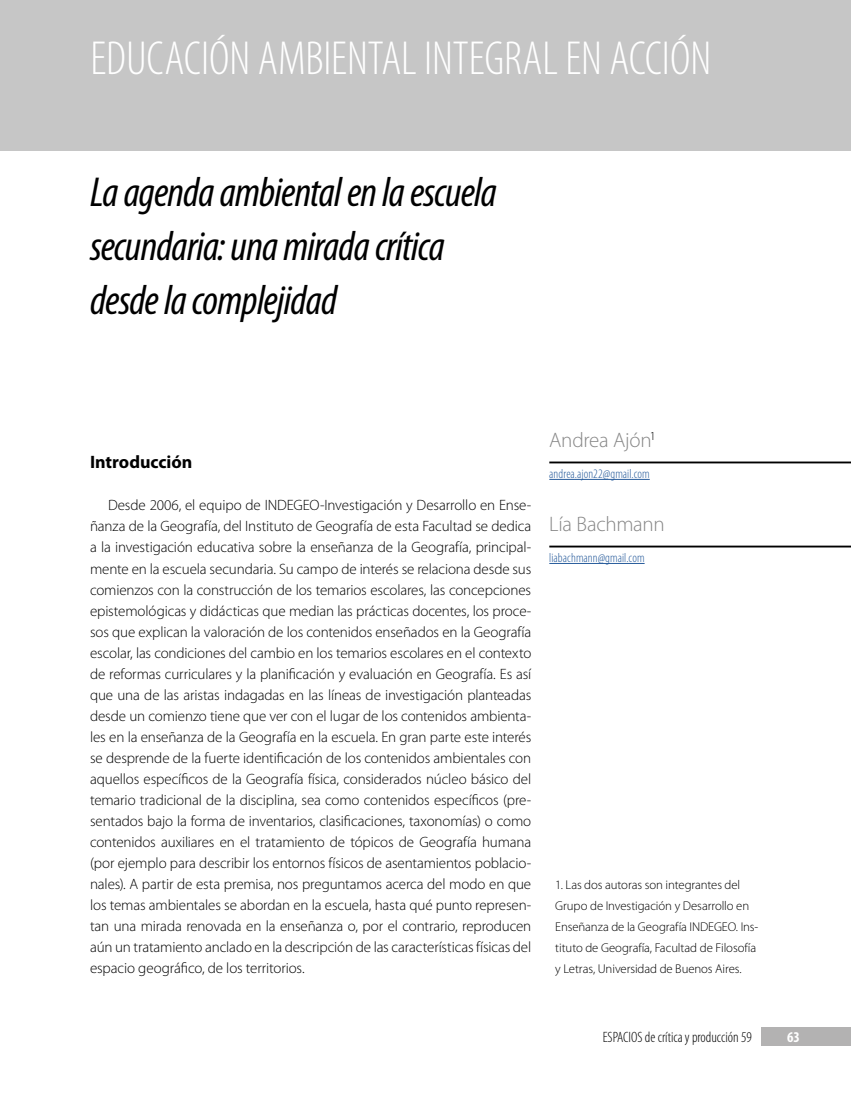
<style>
.page{position:relative;width:851px;height:1098px;background:#fff}
.page>*{position:absolute;margin:0;border:0;box-sizing:border-box;transform-origin:0 0}
.Encabezado_Sección{font:300 condensed 48px "Myriad Pro";color:#fff}
._2-b-CAP-Titulo{font:italic condensed 42px/54px "Myriad Pro";letter-spacing:-.02em;color:#000}
._2-d-CAP-Autor_1{font:300 21px "Myriad Pro";letter-spacing:-.015em;color:#878787}
._2-d-CAP-Autor2{font:300 21px "Myriad Pro";letter-spacing:-.015em;color:#878787}
._3-a-Subtitulo1{font:700 18px "Myriad Pro";color:#000}
._4-1a-Texto_central{font:300 15px/21px "Myriad Pro";letter-spacing:-.01em;color:#000;text-align:justify}
.t1{font:300 condensed 15px "Myriad Pro";color:#000}
.t2{font:700 condensed 15px "Myriad Pro";color:#fff}
._2-f-CAP-Institucion{font:300 condensed 12.9px "Myriad Pro";letter-spacing:.005em;color:#275b9b}
.t3{font:300 12.75px/21px "Myriad Pro";letter-spacing:-.005em;color:#000}
</style>
<div class="page">
<div style="left:760px;top:1027px;width:90px;height:18px;background:#b3b2b2"></div>
<div style="left:0;top:0;width:850px;height:151px;background:#c6c6c6"></div>
<hr style="left:549px;top:461px;width:301px;height:2px;background:#000">
<hr style="left:549px;top:545px;width:301px;height:2px;background:#000">
<hr style="left:549px;top:479px;width:100px;height:1px;background:#275b9b">
<hr style="left:549px;top:563px;width:95px;height:1px;background:#275b9b">
<p class="Encabezado_Sección" style="left:90px;top:32px;width:622px">EDUCACIÓN AMBIENTAL INTEGRAL EN ACCIÓN</p>
<p class="_2-b-CAP-Titulo" style="left:90px;top:166px;width:408px">La agenda ambiental en la escuela secundaria: una mirada crítica desde la complejidad</p>
<p class="_3-a-Subtitulo1" style="left:90px;top:452px;width:104px">Introducción</p>
<p class="_4-1a-Texto_central" style="left:90px;top:495px;width:442px;text-indent:18px">Desde 2006, el equipo de INDEGEO-Investigación y Desarrollo en Ense&shy;ñanza de la Geografía, del Instituto de Geografía de esta Facultad se dedica a la investigación educativa sobre la enseñanza de la Geografía, principal&shy;mente en la escuela secundaria. Su campo de interés se relaciona desde sus comienzos con la construcción de los temarios escolares, las concepciones epistemológicas y didácticas que median las prácticas docentes, los proce&shy;sos que explican la valoración de los contenidos enseñados en la Geografía escolar, las condiciones del cambio en los temarios escolares en el contexto de reformas curriculares y la planificación y evaluación en Geografía. Es así que una de las aristas indagadas en las líneas de investigación planteadas desde un comienzo tiene que ver con el lugar de los contenidos ambienta&shy;les en la enseñanza de la Geografía en la escuela. En gran parte este interés se desprende de la fuerte identificación de los contenidos ambientales con aquellos específicos de la Geografía física, considerados núcleo básico del temario tradicional de la disciplina, sea como contenidos específicos (pre&shy;sentados bajo la forma de inventarios, clasificaciones, taxonomías) o como contenidos auxiliares en el tratamiento de tópicos de Geografía humana (por ejemplo para describir los entornos físicos de asentamientos poblacio&shy;nales). A partir de esta premisa, nos preguntamos acerca del modo en que los temas ambientales se abordan en la escuela, hasta qué punto represen&shy;tan una mirada renovada en la enseñanza o, por el contrario, reproducen aún un tratamiento anclado en la descripción de las características físicas del espacio geográfico, de los territorios.</p>
<p class="_2-d-CAP-Autor_1" style="left:549px;top:428px;width:108px">Andrea Ajón<sup>1</sup></p>
<p class="_2-f-CAP-Institucion" style="left:549px;top:467px;width:102px">andrea.ajon22@gmail.com</p>
<p class="_2-d-CAP-Autor2" style="left:549px;top:512px;width:117px">Lía Bachmann</p>
<p class="_2-f-CAP-Institucion" style="left:549px;top:551px;width:97px">liabachmann@gmail.com</p>
<p class="t3" style="left:555px;top:873px;width:204px">1. Las dos autoras son integrantes del Grupo de Investigación y Desarrollo en Enseñanza de la Geografía INDEGEO. Ins&shy;tituto de Geografía, Facultad de Filosofía y Letras, Universidad de Buenos Aires.</p>
<p class="t1" style="left:602px;top:1028px;width:151px">ESPACIOS de crítica y producción 59</p>
<p class="t2" style="left:787px;top:1028px;width:14px">63</p>
</div>
